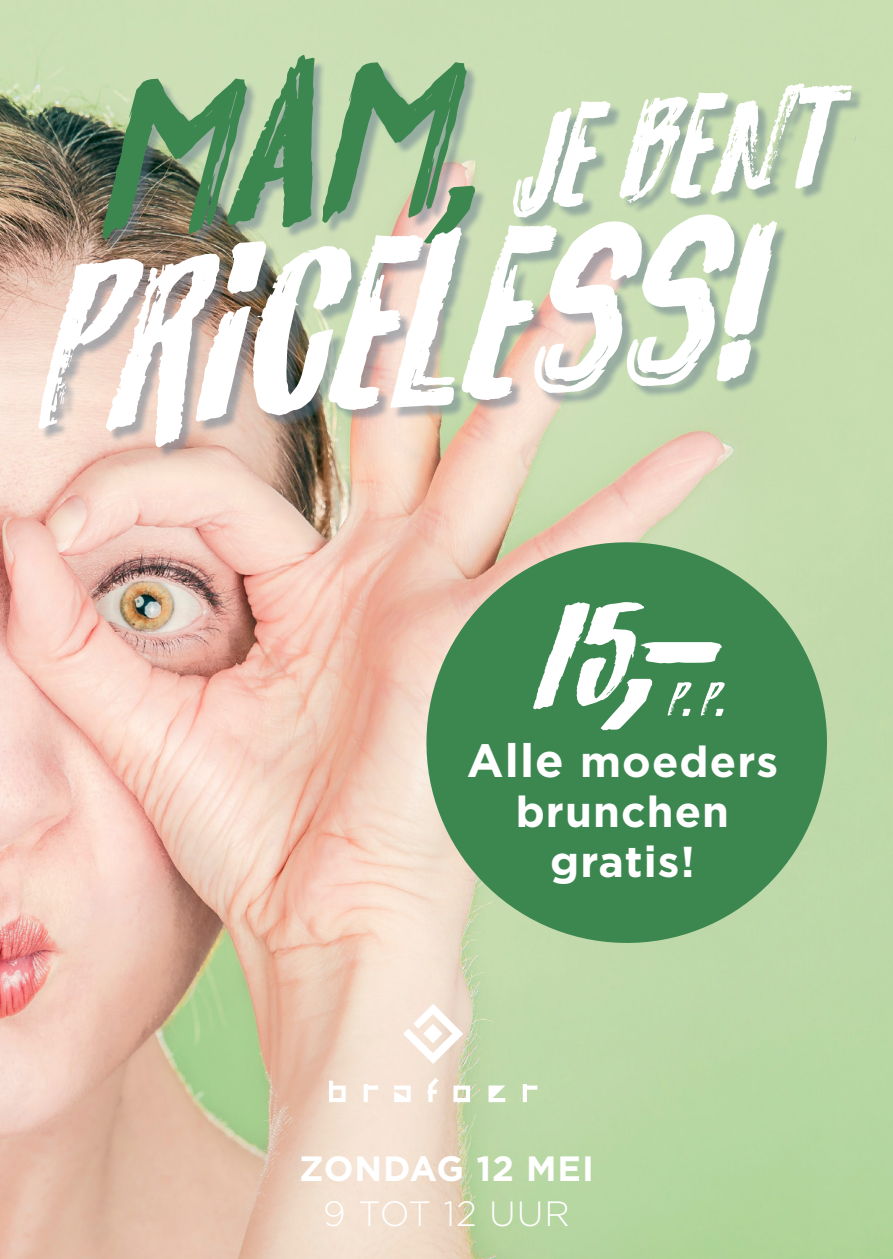
<style>
.page{position:relative;width:893px;height:1259px;background:#fff}
.page>*{position:absolute;margin:0;border:0;box-sizing:border-box;transform-origin:0 0}
.t1{font:500 195px "California";color:#fff}
.t2{font:500 118.2px "California";color:#fff}
.t3{font:700 43.2px "Gotham";letter-spacing:.025em;color:#fff}
.t4{font:700 35.1px "Gotham";letter-spacing:.025em;color:#fff}
.t5{font:300 35.1px "Gotham";letter-spacing:.025em;color:#fff}
.s1{font-size:187.5px;color:#3c8750}
.s2{font-size:147px;color:#3c8750}
.s3{font-size:46.8px}
</style>
<div class="page">
<img style="left:0;top:0;width:893px;height:1259px">
<div style="left:41px;top:57px;width:823px;height:403px;background:#637a8d;opacity:.5"></div>
<svg style="left:329px;top:1080px;width:17px;height:22px"></svg>
<svg style="left:394px;top:1085px;width:17px;height:17px"></svg>
<svg style="left:428px;top:1077px;width:10px;height:25px"></svg>
<svg style="left:453px;top:1085px;width:17px;height:17px"></svg>
<svg style="left:488px;top:1085px;width:17px;height:17px"></svg>
<svg style="left:523px;top:1084px;width:14px;height:18px"></svg>
<svg style="left:364px;top:1084px;width:14px;height:18px"></svg>
<svg style="left:403px;top:1003px;width:60px;height:61px"></svg>
<svg style="left:414px;top:530px;width:425px;height:425px;fill:#3c8750"></svg>
<svg style="left:533px;top:602px;width:192px;height:128px"></svg>
<p class="t2" style="left:87px;top:98px;width:733px;rotate:-4deg"><span class="s1">mam</span><span class="s2">,</span> je bent</p>
<p class="t1" style="left:15px;top:198px;width:717px;rotate:-4deg">priceLess!</p>
<p class="t3" style="left:467px;top:736px;width:313px"><span class="s3">Alle</span> moeders</p>
<p class="t3" style="left:516px;top:786px;width:215px">brunchen</p>
<p class="t3" style="left:550px;top:836px;width:146px">gratis!</p>
<p class="t4" style="left:299px;top:1148px;width:296px">ZONDAG 12 MEI</p>
<p class="t5" style="left:323px;top:1194px;width:248px">9 TOT 12 UUR</p>
</div>
